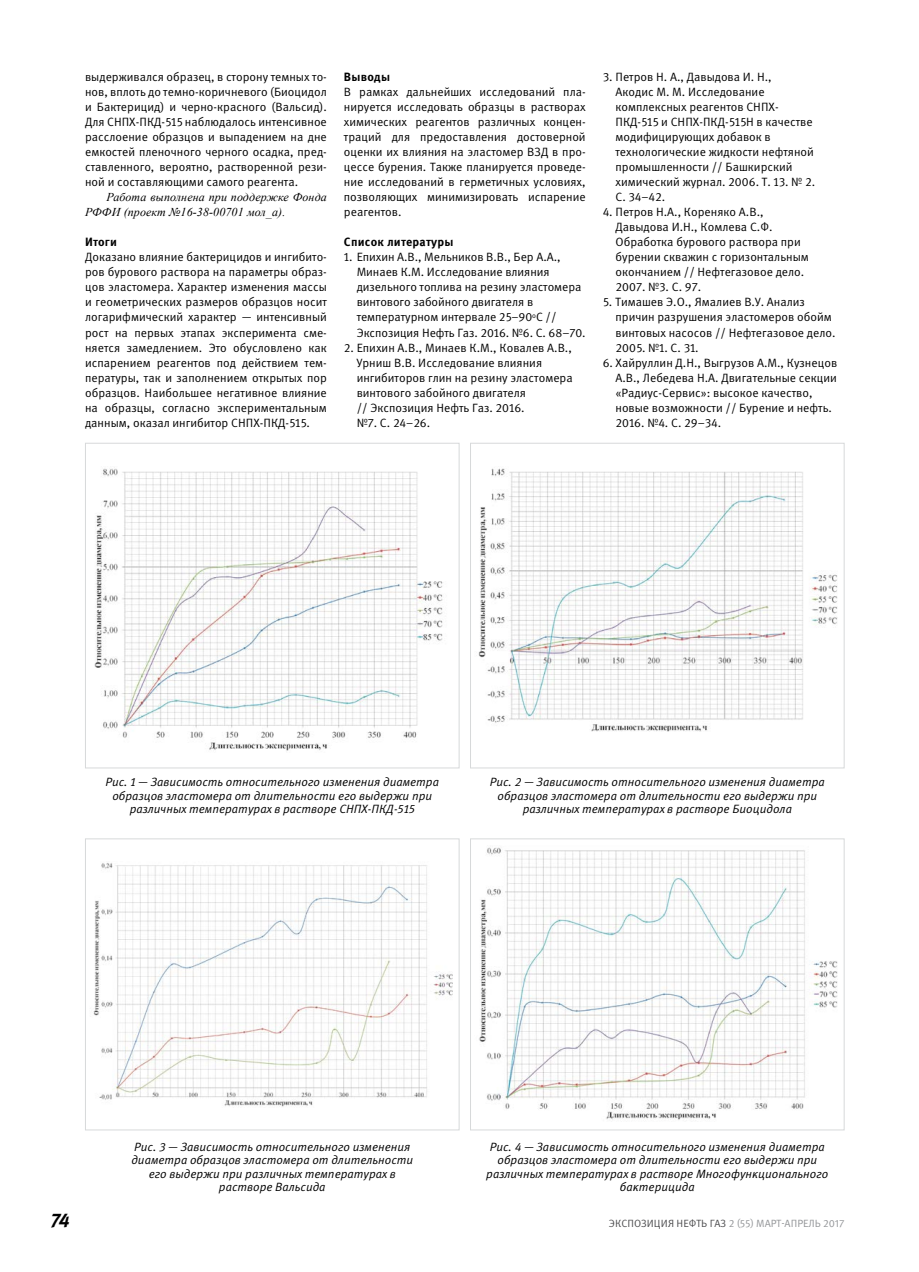
<style>
.page{position:relative;width:919px;height:1272px;background:#fff}
.page>*{position:absolute;margin:0;border:0;box-sizing:border-box;transform-origin:0 0}
.t1{font:italic 700 19.5px "Meta Pro";color:#000}
.t2{font:12px/15px "Meta Pro";color:#000}
.t3{font:italic 12px/13.5px "Meta Pro";color:#000;text-align:center}
.t4{font:italic 12px/15px "Times New Roman";letter-spacing:.01em;color:#000}
.t5{font:700 12px "Meta Pro";letter-spacing:.02em;color:#000}
.t6{font:10.5px "Meta Pro";color:#939598}
.s1{color:#4d4d4f}
</style>
<div class="page">
<img style="left:94px;top:468px;width:349px;height:283px">
<div style="left:85px;top:443px;width:374px;height:325px;border:1px solid #d7d9da"></div>
<img style="left:93px;top:863px;width:360px;height:243px">
<div style="left:85px;top:838px;width:374px;height:292px;border:1px solid #d7d9da"></div>
<img style="left:478px;top:468px;width:360px;height:263px">
<div style="left:470px;top:443px;width:374px;height:325px;border:1px solid #d7d9da"></div>
<img style="left:479px;top:847px;width:359px;height:273px">
<div style="left:470px;top:838px;width:374px;height:292px;border:1px solid #d7d9da"></div>
<p class="t2" style="left:85px;top:70px;width:243px;text-align:justify">выдерживался образец, в сторону темных то&shy;нов, вплоть до темно-коричневого (Биоцидол и Бактерицид) и черно-красного (Вальсид).<br>Для СНПХ-ПКД-515 наблюдалось интенсивное расслоение образцов и выпадением на дне емкостей пленочного черного осадка, пред&shy;ставленного, вероятно, растворенной рези&shy;ной и составляющими самого реагента.</p>
<p class="t4" style="left:85px;top:190px;width:243px;text-indent:21px">Работа выполнена при поддержке Фонда<br>РФФИ (проект №16-38-00701 мол_а).</p>
<p class="t5" style="left:85px;top:235px;width:33px">Итоги</p>
<p class="t2" style="left:85px;top:250px;width:243px;text-align:justify">Доказано влияние бактерицидов и ингибито&shy;ров бурового раствора на параметры образ&shy;цов эластомера. Характер изменения массы и геометрических размеров образцов носит логарифмический характер — интенсивный рост на первых этапах эксперимента сме&shy;няется замедлением. Это обусловлено как испарением реагентов под действием тем&shy;пературы, так и заполнением открытых пор образцов. Наибольшее негативное влияние на образцы, согласно экспериментальным данным, оказал ингибитор СНПХ-ПКД-515.</p>
<p class="t5" style="left:344px;top:70px;width:48px">Выводы</p>
<p class="t2" style="left:344px;top:85px;width:243px;text-align:justify">В рамках дальнейших исследований пла&shy;нируется исследовать образцы в растворах химических реагентов различных концен&shy;траций для предоставления достоверной оценки их влияния на эластомер ВЗД в про&shy;цессе бурения. Также планируется проведе&shy;ние исследований в герметичных условиях, позволяющих минимизировать испарение реагентов.</p>
<p class="t5" style="left:344px;top:235px;width:111px">Список литературы</p>
<p class="t2" style="left:356px;top:250px;width:230px;text-indent:-13px">1. Епихин А.В., Мельников В.В., Бер А.А., Минаев К.М. Исследование влияния дизельного топлива на резину эластомера винтового забойного двигателя в температурном интервале 25–90<sup>о</sup>С // Экспозиция Нефть Газ. 2016. №6. С. 68–70.</p>
<p class="t2" style="left:356px;top:340px;width:217px;text-indent:-13px">2. Епихин А.В., Минаев К.М., Ковалев А.В.,<br>Урниш В.В. Исследование влияния ингибиторов глин на резину эластомера винтового забойного двигателя<br>// Экспозиция Нефть Газ. 2016.<br>№7. С. 24–26.</p>
<p class="t2" style="left:615px;top:70px;width:201px;text-indent:-13px">3. Петров Н. А., Давыдова И. Н.,<br>Акодис М. М. Исследование комплексных реагентов СНПХ-<br>ПКД-515 и СНПХ-ПКД-515Н в качестве модифицирующих добавок в технологические жидкости нефтяной промышленности // Башкирский химический журнал. 2006. Т. 13. № 2.<br>С. 34–42.</p>
<p class="t2" style="left:615px;top:205px;width:195px;text-indent:-13px">4. Петров Н.А., Кореняко А.В.,<br>Давыдова И.Н., Комлева С.Ф.<br>Обработка бурового раствора при бурении скважин с горизонтальным окончанием // Нефтегазовое дело.<br>2007. №3. С. 97.</p>
<p class="t2" style="left:615px;top:295px;width:221px;text-indent:-13px">5. Тимашев Э.О., Ямалиев В.У. Анализ причин разрушения эластомеров обойм винтовых насосов // Нефтегазовое дело.<br>2005. №1. С. 31.</p>
<p class="t2" style="left:615px;top:355px;width:223px;text-indent:-13px">6. Хайруллин Д.Н., Выгрузов А.М., Кузнецов А.В., Лебедева Н.А. Двигательные секции «Радиус-Сервис»: высокое качество, новые возможности // Бурение и нефть.<br>2016. №4. С. 29–34.</p>
<p class="t3" style="left:105px;top:775px;width:335px">Рис. 1 — Зависимость относительного изменения диаметра образцов эластомера от длительности его выдержи при различных температурах в растворе СНПХ-ПКД-515</p>
<p class="t3" style="left:490px;top:775px;width:336px">Рис. 2 — Зависимость относительного изменения диаметра образцов эластомера от длительности его выдержи при различных температурах в растворе Биоцидола</p>
<p class="t3" style="left:131px;top:1140px;width:283px">Рис. 3 — Зависимость относительного изменения диаметра образцов эластомера от длительности его выдержи при различных температурах в растворе Вальсида</p>
<p class="t3" style="left:486px;top:1140px;width:343px">Рис. 4 — Зависимость относительного изменения диаметра образцов эластомера от длительности его выдержи при различных температурах в растворе Многофункционального бактерицида</p>
<h1 class="t1" style="left:51px;top:1208px;width:20px">74</h1>
<p class="t6" style="left:609px;top:1216px;width:237px"><span class="s1">ЭКСПОЗИЦИЯ НЕФТЬ ГАЗ</span> 2 (55) МАРТ-АПРЕЛЬ 2017</p>
</div>
